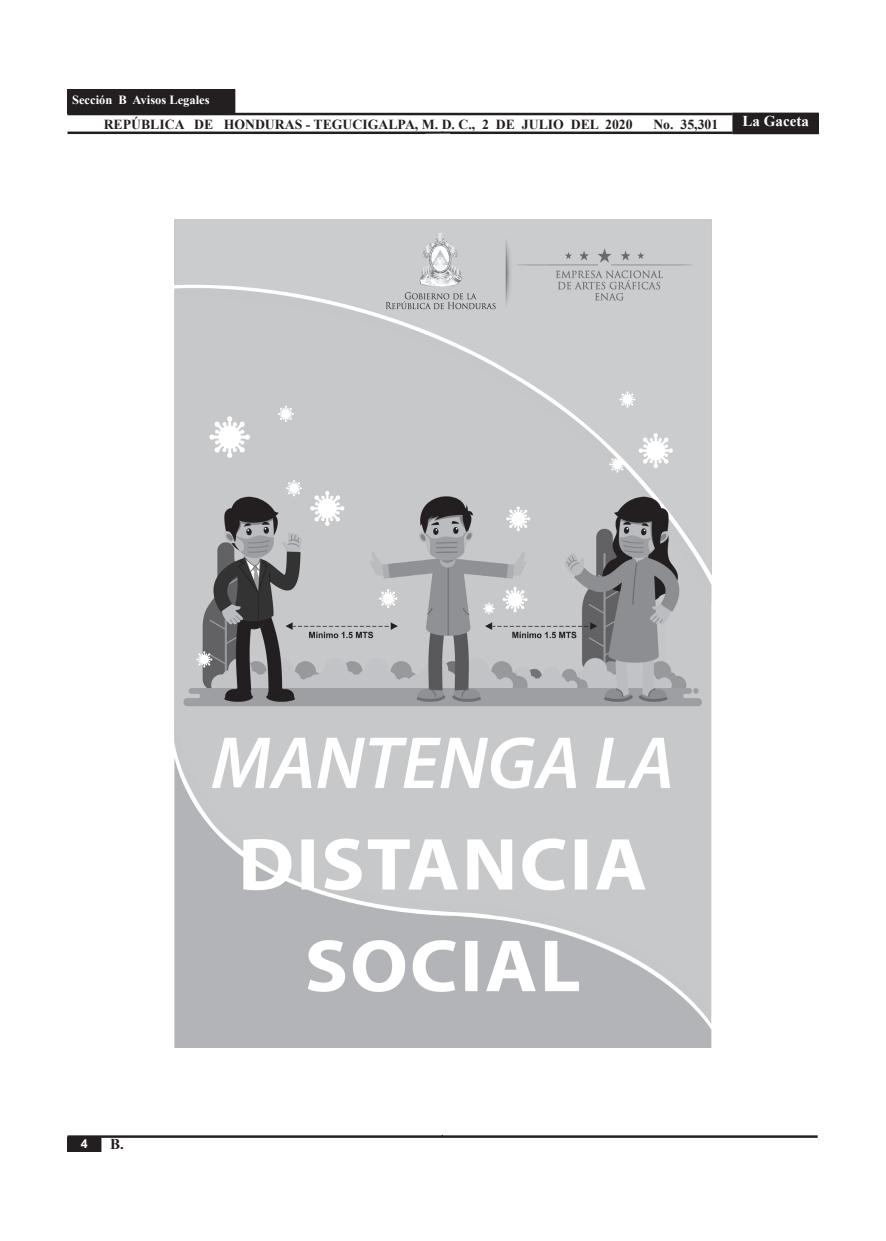
<style>
.page{position:relative;width:886px;height:1241px;background:#fff}
.page>*{position:absolute;margin:0;border:0;box-sizing:border-box;transform-origin:0 0}
.t1{font:700 15px "Times New Roman";color:#fff}
.t2{font:700 15px "Times New Roman";color:#231f20}
.t3{font:700 13.75px "Times New Roman";color:#231f20}
.t4{font:700 12.5px "Times New Roman";color:#fff}
.t5{font:700 12.5px "Arial";color:#fff}
</style>
<div class="page">
<div style="left:68px;top:1136px;width:33px;height:15px;background:#231f20"></div>
<div style="left:733px;top:113px;width:85px;height:21px;background:#231f20"></div>
<hr style="left:68px;top:131px;width:664px;height:3px;background:#231f20">
<hr style="left:68px;top:113px;width:664px;height:2px;background:#231f20">
<hr style="left:68px;top:1135px;width:750px;height:2px;background:#231f20">
<div style="left:68px;top:90px;width:167px;height:24px;background:#231f20"></div>
<svg style="left:412px;top:112px;width:58px;height:1026px"></svg>
<img style="left:174px;top:219px;width:537px;height:828px">
<p class="t4" style="left:72px;top:91px;width:139px">Sección B Avisos Legales</p>
<p class="t3" style="left:104px;top:114px;width:530px">REPÚBLICA DE HONDURAS - TEGUCIGALPA, M. D. C., 2 DE JULIO DEL 2020</p>
<p class="t3" style="left:653px;top:114px;width:66px">No. 35,301</p>
<p class="t1" style="left:742px;top:110px;width:68px">La Gaceta</p>
<p class="t5" style="left:81px;top:1134px;width:8px">4</p>
<p class="t2" style="left:110px;top:1133px;width:15px">B.</p>
</div>
